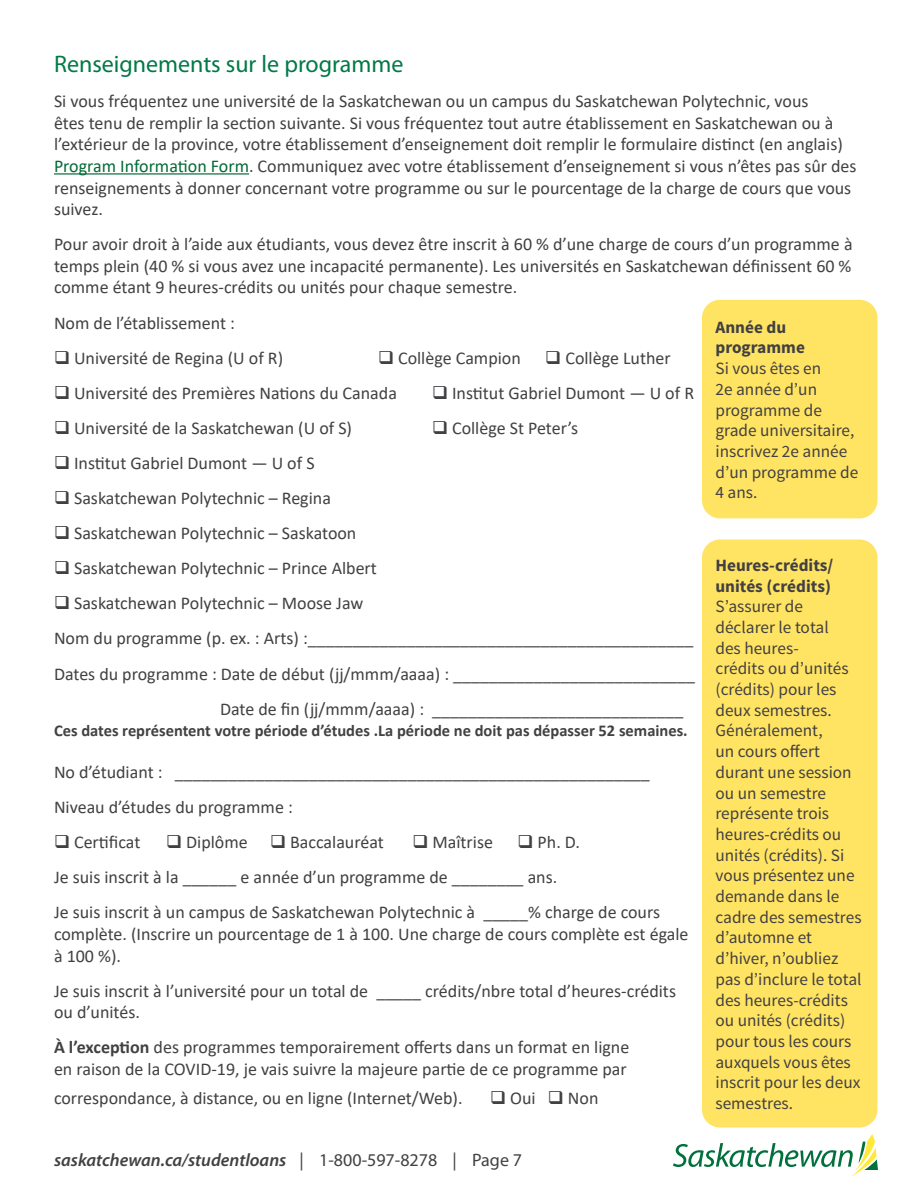
<style>
.page{position:relative;width:918px;height:1188px;background:#fff}
.page>*{position:absolute;margin:0;border:0;box-sizing:border-box;transform-origin:0 0}
.t1{font:24px "Myriad Pro";color:#007948}
.t2{font:18px/21.6px "Calibri";color:#414042}
.t3{font:italic 600 18px "Myriad Pro";color:#414042}
.t4{font:17.25px/20.7px "Source Sans Pro";color:#414042}
.t5{font:700 17.25px/20.7px "Source Sans Pro";color:#414042}
.t6{font:700 16.5px "Calibri";color:#414042}
.s1{color:#036a37}
.s2{font-weight:700}
.s3{font-weight:400;font-style:normal}
</style>
<div class="page">
<svg style="left:673px;top:1134px;width:205px;height:43px"></svg>
<hr style="left:54px;top:173px;width:195px;height:2px;background:#036a37">
<div style="left:702px;top:300px;width:176px;height:218px;background:#ffe363;border-radius:18px"></div>
<div style="left:702px;top:540px;width:176px;height:588px;background:#ffe363;border-radius:18px"></div>
<h1 class="t1" style="left:54px;top:49px;width:351px">Renseignements sur le programme</h1>
<p class="t2" style="left:54px;top:90px;width:804px">Si vous fréquentez une université de la Saskatchewan ou un campus du Saskatchewan Polytechnic, vous<br>êtes tenu de remplir la section suivante. Si vous fréquentez tout autre établissement en Saskatchewan ou à l’extérieur de la province, votre établissement d’enseignement doit remplir le formulaire distinct (en anglais)<br><span class="s1">Program Information Form</span>. Communiquez avec votre établissement d’enseignement si vous n’êtes pas sûr des renseignements à donner concernant votre programme ou sur le pourcentage de la charge de cours que vous suivez.</p>
<p class="t2" style="left:54px;top:233px;width:800px;text-align:justify">Pour avoir droit à l’aide aux étudiants, vous devez être inscrit à 60 % d’une charge de cours d’un programme à temps plein (40 % si vous avez une incapacité permanente). Les universités en Saskatchewan définissent 60 % comme étant 9 heures-crédits ou unités pour chaque semestre.</p>
<p class="t2" style="left:54px;top:311px;width:182px">Nom de l’établissement :</p>
<p class="t2" style="left:54px;top:346px;width:231px">❑ Université de Regina (U of R)</p>
<p class="t2" style="left:378px;top:346px;width:144px">❑ Collège Campion</p>
<p class="t2" style="left:545px;top:346px;width:127px">❑ Collège Luther</p>
<p class="t2" style="left:54px;top:381px;width:345px">❑ Université des Premières Nations du Canada</p>
<p class="t2" style="left:432px;top:381px;width:264px">❑ Institut Gabriel Dumont — U of R</p>
<p class="t2" style="left:54px;top:417px;width:300px">❑ Université de la Saskatchewan (U of S)</p>
<p class="t2" style="left:432px;top:417px;width:148px">❑ Collège St Peter’s</p>
<p class="t2" style="left:54px;top:452px;width:262px">❑ Institut Gabriel Dumont — U of S</p>
<p class="t2" style="left:54px;top:487px;width:278px">❑ Saskatchewan Polytechnic – Regina</p>
<p class="t2" style="left:54px;top:522px;width:304px">❑ Saskatchewan Polytechnic – Saskatoon</p>
<p class="t2" style="left:54px;top:557px;width:324px">❑ Saskatchewan Polytechnic – Prince Albert</p>
<p class="t2" style="left:54px;top:592px;width:311px">❑ Saskatchewan Polytechnic – Moose Jaw</p>
<p class="t2" style="left:54px;top:627px;width:641px">Nom du programme (p. ex. : Arts) :___________________________________________</p>
<p class="t2" style="left:54px;top:662px;width:643px">Dates du programme : Date de début (jj/mmm/aaaa) : ___________________________</p>
<p class="t2" style="left:220px;top:697px;width:465px">Date de fin (jj/mmm/aaaa) : ____________________________</p>
<p class="t6" style="left:54px;top:719px;width:635px">Ces dates représentent votre période d’études .La période ne doit pas dépasser 52 semaines.</p>
<p class="t2" style="left:54px;top:754px;width:597px;line-height:35.1px">No d’étudiant : _____________________________________________________<br>Niveau d’études du programme :</p>
<p class="t2" style="left:54px;top:831px;width:88px">❑ Certificat</p>
<p class="t2" style="left:166px;top:831px;width:219px">❑ Diplôme ❑ Baccalauréat</p>
<p class="t2" style="left:412px;top:831px;width:82px">❑ Maîtrise</p>
<p class="t5" style="left:716px;top:317px;width:91px">Année du programme</p>
<p class="t4" style="left:716px;top:358px;width:144px">Si vous êtes en<br>2e année d’un programme de grade universitaire, inscrivez 2e année d’un programme de<br>4 ans.</p>
<p class="t5" style="left:716px;top:555px;width:119px">Heures-crédits/ unités (crédits)</p>
<p class="t4" style="left:716px;top:597px;width:148px">S’assurer de déclarer le total<br>des heures-<br>crédits ou d’unités (crédits) pour les deux semestres.<br>Généralement,<br>un cours offert durant une session ou un semestre représente trois heures-crédits ou unités (crédits). Si vous présentez une demande dans le cadre des semestres d’automne et d’hiver, n’oubliez pas d’inclure le total des heures-crédits ou unités (crédits) pour tous les cours auxquels vous êtes inscrit pour les deux semestres.</p>
<p class="t2" style="left:54px;top:824px;width:608px;line-height:35.1px;text-indent:464px">❑ Ph. D.<br>Je suis inscrit à la ______ e année d’un programme de ________ ans.<br>Je suis inscrit à un campus de Saskatchewan Polytechnic à _____% charge de cours</p>
<p class="t2" style="left:54px;top:923px;width:636px">complète. (Inscrire un pourcentage de 1 à 100. Une charge de cours complète est égale à 100 %).</p>
<p class="t2" style="left:54px;top:980px;width:624px">Je suis inscrit à l’université pour un total de _____ crédits/nbre total d’heures-crédits ou d’unités.</p>
<p class="t2" style="left:54px;top:1036px;width:577px"><span class="s2">À l’exception</span> des programmes temporairement offerts dans un format en ligne en raison de la COVID-19, je vais suivre la majeure partie de ce programme par</p>
<p class="t2" style="left:54px;top:1087px;width:410px">correspondance, à distance, ou en ligne (Internet/Web).</p>
<p class="t2" style="left:490px;top:1087px;width:110px">❑ Oui ❑ Non</p>
<p class="t3" style="left:54px;top:1148px;width:470px">saskatchewan.ca/studentloans <span class="s3">| 1-800-597-8278 | Page 7</span></p>
</div>
